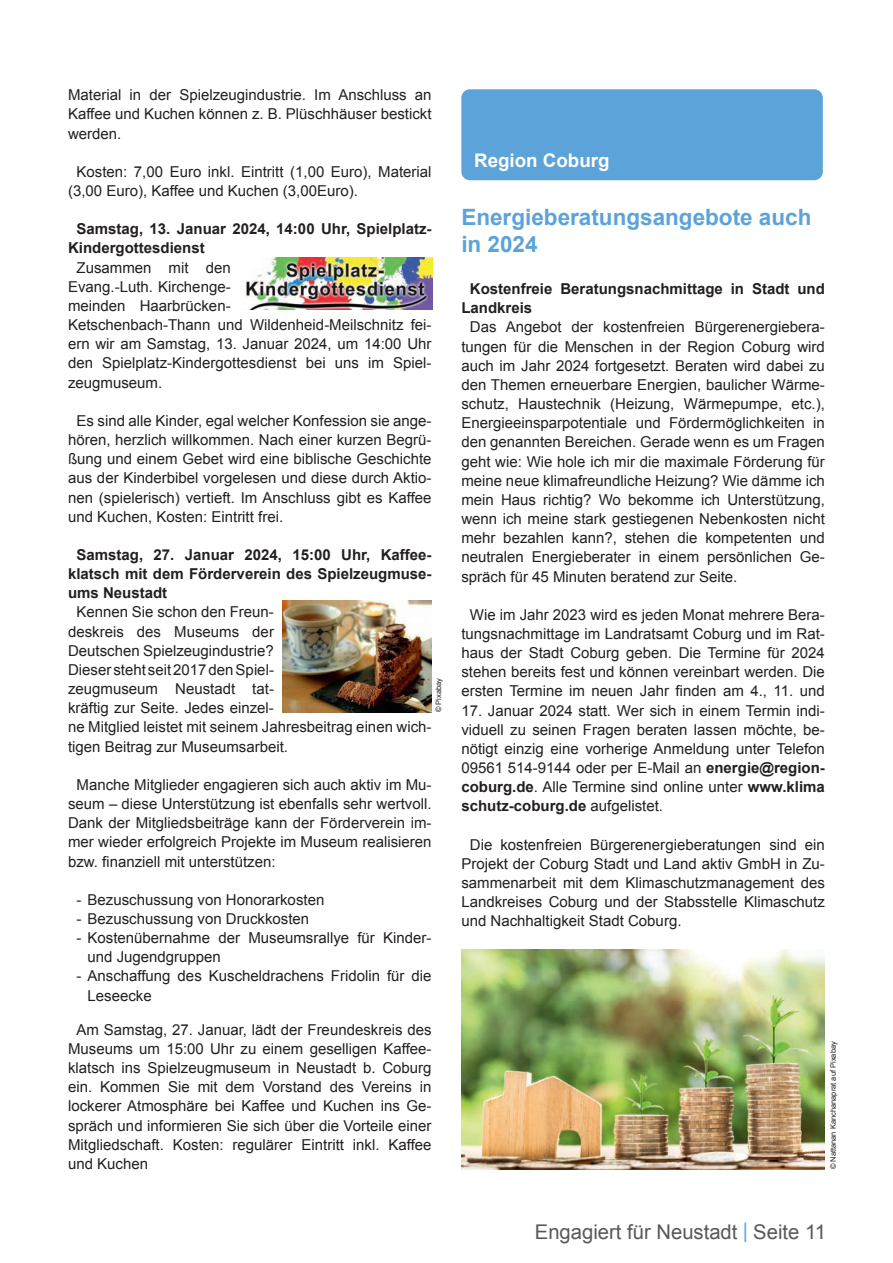
<style>
.page{position:relative;width:893px;height:1263px;background:#fff}
.page>*{position:absolute;margin:0;border:0;box-sizing:border-box;transform-origin:0 0}
.t1{font:700 22.5px/27px "Arial";color:#5ca3d9}
.t2{font:20.25px "Arial";color:#57585a}
.t3{font:700 18.75px "Arial";color:#fff}
.t4{font:15px/19.2px "Arial";color:#231f20;text-align:justify}
.t5{font:700 15px/19.2px "Arial";color:#231f20}
.t6{font:7.5px "Arial";color:#231f20}
.s1{font-weight:700}
.s2{font-size:27px;color:#5ca3d9}
</style>
<div class="page">
<div style="left:461px;top:89px;width:362px;height:91px;background:#5ca3d9;border-radius:9px"></div>
<img style="left:282px;top:601px;width:150px;height:111px">
<img style="left:461px;top:949px;width:364px;height:220px">
<img style="left:245px;top:258px;width:188px;height:52px">
<p class="t4" style="left:68px;top:86px;width:365px">Material in der Spielzeugindustrie. Im Anschluss an Kaffee und Kuchen können z. B. Plüschhäuser bestickt werden.</p>
<p class="t4" style="left:68px;top:162px;width:365px;text-indent:9px">Kosten: 7,00 Euro inkl. Eintritt (1,00 Euro), Material (3,00 Euro), Kaffee und Kuchen (3,00Euro).</p>
<p class="t5" style="left:68px;top:220px;width:365px;text-indent:9px">Samstag, 13. Januar 2024, 14:00 Uhr, Spielplatz-<br>Kindergottesdienst</p>
<p class="t4" style="left:68px;top:258px;width:365px;text-align:left;text-indent:9px">Zusammen mit den<br>Evang.-Luth. Kirchenge-<br>meinden Haarbrücken-<br>Ketschenbach-Thann und Wildenheid-Meilschnitz fei&shy;ern wir am Samstag, 13. Januar 2024, um 14:00 Uhr den Spielplatz-Kindergottesdienst bei uns im Spiel&shy;zeugmuseum.</p>
<p class="t4" style="left:68px;top:411px;width:365px;text-indent:9px">Es sind alle Kinder, egal welcher Konfession sie ange&shy;hören, herzlich willkommen. Nach einer kurzen Begrü&shy;ßung und einem Gebet wird eine biblische Geschichte aus der Kinderbibel vorgelesen und diese durch Aktio&shy;nen (spielerisch) vertieft. Im Anschluss gibt es Kaffee und Kuchen, Kosten: Eintritt frei.</p>
<p class="t5" style="left:68px;top:546px;width:365px;text-align:justify;text-indent:9px">Samstag, 27. Januar 2024, 15:00 Uhr, Kaffee&shy;klatsch mit dem Förderverein des Spielzeugmuse&shy;ums Neustadt</p>
<p class="t4" style="left:68px;top:603px;width:365px;text-align:left;text-indent:9px">Kennen Sie schon den Freun-<br>deskreis des Museums der<br>Deutschen Spielzeugindustrie?<br>Dieser steht seit 2017 den Spiel-<br>zeugmuseum Neustadt tat-<br>kräftig zur Seite. Jedes einzel-<br>ne Mitglied leistet mit seinem Jahresbeitrag einen wich&shy;tigen Beitrag zur Museumsarbeit.</p>
<p class="t4" style="left:68px;top:775px;width:365px;text-indent:9px">Manche Mitglieder engagieren sich auch aktiv im Mu&shy;seum – diese Unterstützung ist ebenfalls sehr wertvoll.<br>Dank der Mitgliedsbeiträge kann der Förderverein im&shy;mer wieder erfolgreich Projekte im Museum realisieren bzw. finanziell mit unterstützen:</p>
<p class="t4" style="left:77px;top:890px;width:249px">- Bezuschussung von Honorarkosten</p>
<p class="t4" style="left:77px;top:909px;width:234px">- Bezuschussung von Druckkosten</p>
<p class="t4" style="left:88px;top:928px;width:346px;text-indent:-11px">- Kostenübernahme der Museumsrallye für Kinder&shy;und Jugendgruppen</p>
<p class="t4" style="left:88px;top:967px;width:346px;text-indent:-11px">- Anschaffung des Kuscheldrachens Fridolin für die<br>Leseecke</p>
<p class="t4" style="left:68px;top:1020px;width:365px;text-indent:9px">Am Samstag, 27. Januar, lädt der Freundeskreis des Museums um 15:00 Uhr zu einem geselligen Kaffee&shy;klatsch ins Spielzeugmuseum in Neustadt b. Coburg ein. Kommen Sie mit dem Vorstand des Vereins in lockerer Atmosphäre bei Kaffee und Kuchen ins Ge&shy;spräch und informieren Sie sich über die Vorteile einer Mitgliedschaft. Kosten: regulärer Eintritt inkl. Kaffee und Kuchen</p>
<p class="t6" style="left:434px;top:712px;width:36px;rotate:-90deg">© Pixabay</p>
<p class="t3" style="left:474px;top:148px;width:137px">Region Coburg</p>
<h1 class="t1" style="left:461px;top:204px;width:352px">Energieberatungsangebote auch in 2024</h1>
<p class="t5" style="left:461px;top:280px;width:365px;text-indent:9px">Kostenfreie Beratungsnachmittage in Stadt und<br>Landkreis</p>
<p class="t4" style="left:461px;top:318px;width:365px;text-indent:9px">Das Angebot der kostenfreien Bürgerenergiebera&shy;tungen für die Menschen in der Region Coburg wird auch im Jahr 2024 fortgesetzt. Beraten wird dabei zu den Themen erneuerbare Energien, baulicher Wärme&shy;schutz, Haustechnik (Heizung, Wärmepumpe, etc.), Energieeinsparpotentiale und Fördermöglichkeiten in den genannten Bereichen. Gerade wenn es um Fragen geht wie: Wie hole ich mir die maximale Förderung für meine neue klimafreundliche Heizung? Wie dämme ich mein Haus richtig? Wo bekomme ich Unterstützung, wenn ich meine stark gestiegenen Nebenkosten nicht mehr bezahlen kann?, stehen die kompetenten und neutralen Energieberater in einem persönlichen Ge&shy;spräch für 45 Minuten beratend zur Seite.</p>
<p class="t4" style="left:461px;top:605px;width:365px;text-align:center">Wie im Jahr 2023 wird es jeden Monat mehrere Bera&shy;tungsnachmittage im Landratsamt Coburg und im Rat&shy;haus der Stadt Coburg geben. Die Termine für 2024 stehen bereits fest und können vereinbart werden. Die ersten Termine im neuen Jahr finden am 4., 11. und</p>
<p class="t4" style="left:461px;top:701px;width:365px">17. Januar 2024 statt. Wer sich in einem Termin indi&shy;viduell zu seinen Fragen beraten lassen möchte, be&shy;nötigt einzig eine vorherige Anmeldung unter Telefon 09561 514-9144 oder per E-Mail an <span class="s1">energie@region&shy;coburg.de</span>. Alle Termine sind online unter <span class="s1">www.klima schutz-coburg.de</span> aufgelistet.</p>
<p class="t4" style="left:461px;top:835px;width:365px;text-indent:9px">Die kostenfreien Bürgerenergieberatungen sind ein Projekt der Coburg Stadt und Land aktiv GmbH in Zu&shy;sammenarbeit mit dem Klimaschutzmanagement des Landkreises Coburg und der Stabsstelle Klimaschutz und Nachhaltigkeit Stadt Coburg.</p>
<p class="t6" style="left:828px;top:1169px;width:130px;rotate:-90deg">© Nattanan Kanchanaprat auf Pixabay</p>
<h2 class="t2" style="left:535px;top:1219px;width:293px">Engagiert für Neustadt <span class="s2">I</span> Seite 11</h2>
</div>
